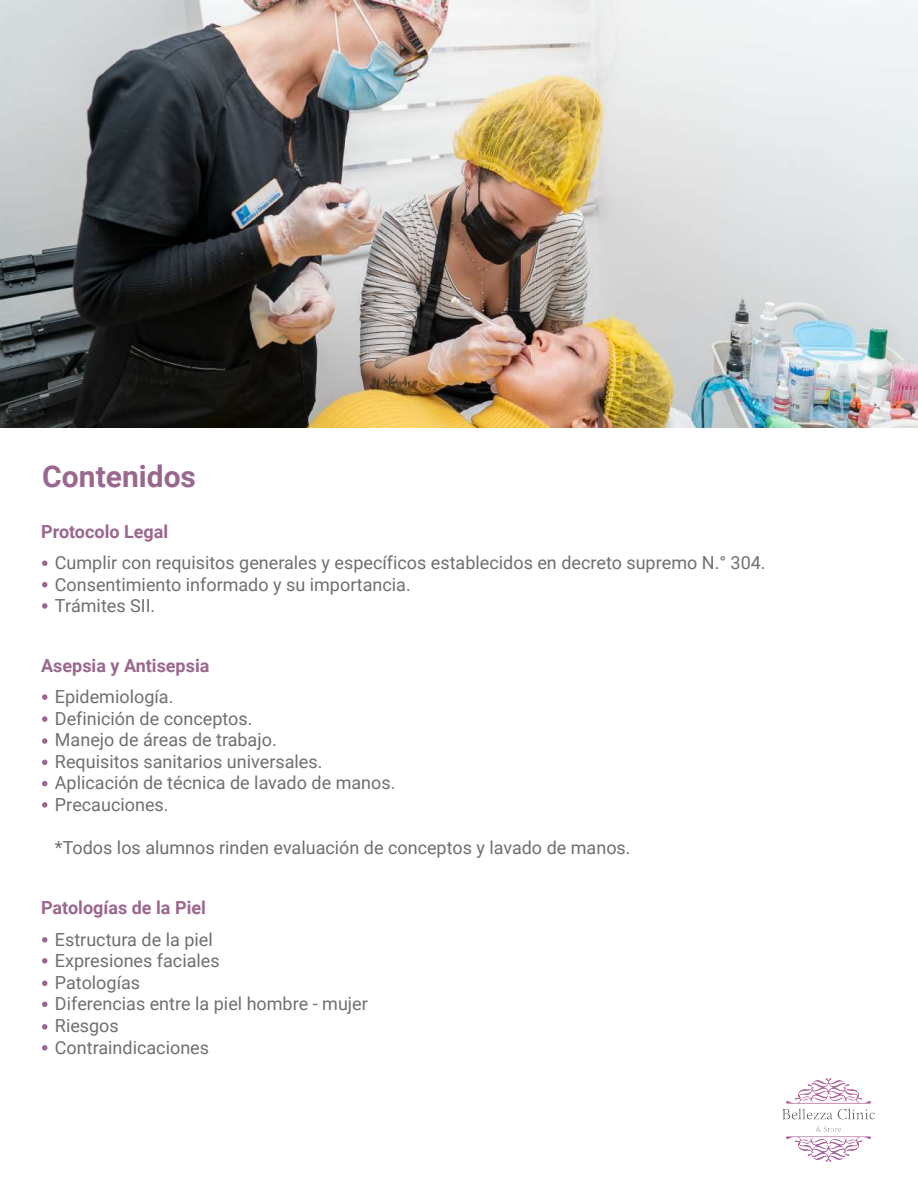
<style>
.page{position:relative;width:918px;height:1188px;background:#fff}
.page>*{position:absolute;margin:0;border:0;box-sizing:border-box;transform-origin:0 0}
.t1{font:700 30px "Roboto";color:#9a688e}
.t2{font:18px/21.6px "Roboto";color:#706f6f}
.t3{font:700 18px "Roboto";color:#9a688e}
</style>
<div class="page">
<img style="left:0;top:0;width:918px;height:427px">
<svg style="left:42px;top:561px;width:5px;height:5px"></svg>
<svg style="left:42px;top:582px;width:5px;height:5px"></svg>
<svg style="left:42px;top:603px;width:5px;height:6px"></svg>
<svg style="left:42px;top:694px;width:5px;height:6px"></svg>
<svg style="left:42px;top:716px;width:5px;height:6px"></svg>
<svg style="left:42px;top:738px;width:5px;height:6px"></svg>
<svg style="left:42px;top:760px;width:5px;height:5px"></svg>
<svg style="left:42px;top:781px;width:5px;height:5px"></svg>
<svg style="left:42px;top:802px;width:5px;height:6px"></svg>
<svg style="left:42px;top:937px;width:5px;height:6px"></svg>
<svg style="left:42px;top:958px;width:5px;height:6px"></svg>
<svg style="left:42px;top:981px;width:5px;height:5px"></svg>
<svg style="left:42px;top:1002px;width:5px;height:5px"></svg>
<svg style="left:42px;top:1024px;width:5px;height:6px"></svg>
<svg style="left:42px;top:1045px;width:5px;height:6px"></svg>
<img style="left:783px;top:1078px;width:91px;height:83px">
<h1 class="t1" style="left:42px;top:455px;width:155px">Contenidos</h1>
<p class="t3" style="left:41px;top:519px;width:129px">Protocolo Legal</p>
<p class="t2" style="left:55px;top:551px;width:712px">Cumplir con requisitos generales y específicos establecidos en decreto supremo N.° 304.<br>Consentimiento informado y su importancia.<br>Trámites SII.</p>
<p class="t3" style="left:41px;top:653px;width:170px">Asepsia y Antisepsia</p>
<p class="t2" style="left:55px;top:685px;width:342px">Epidemiología.<br>Definición de conceptos.<br>Manejo de áreas de trabajo.<br>Requisitos sanitarios universales.<br>Aplicación de técnica de lavado de manos.<br>Precauciones.</p>
<p class="t2" style="left:55px;top:836px;width:577px">*Todos los alumnos rinden evaluación de conceptos y lavado de manos.</p>
<p class="t3" style="left:41px;top:895px;width:166px">Patologías de la Piel</p>
<p class="t2" style="left:55px;top:928px;width:314px">Estructura de la piel<br>Expresiones faciales<br>Patologías<br>Diferencias entre la piel hombre - mujer<br>Riesgos<br>Contraindicaciones</p>
</div>
